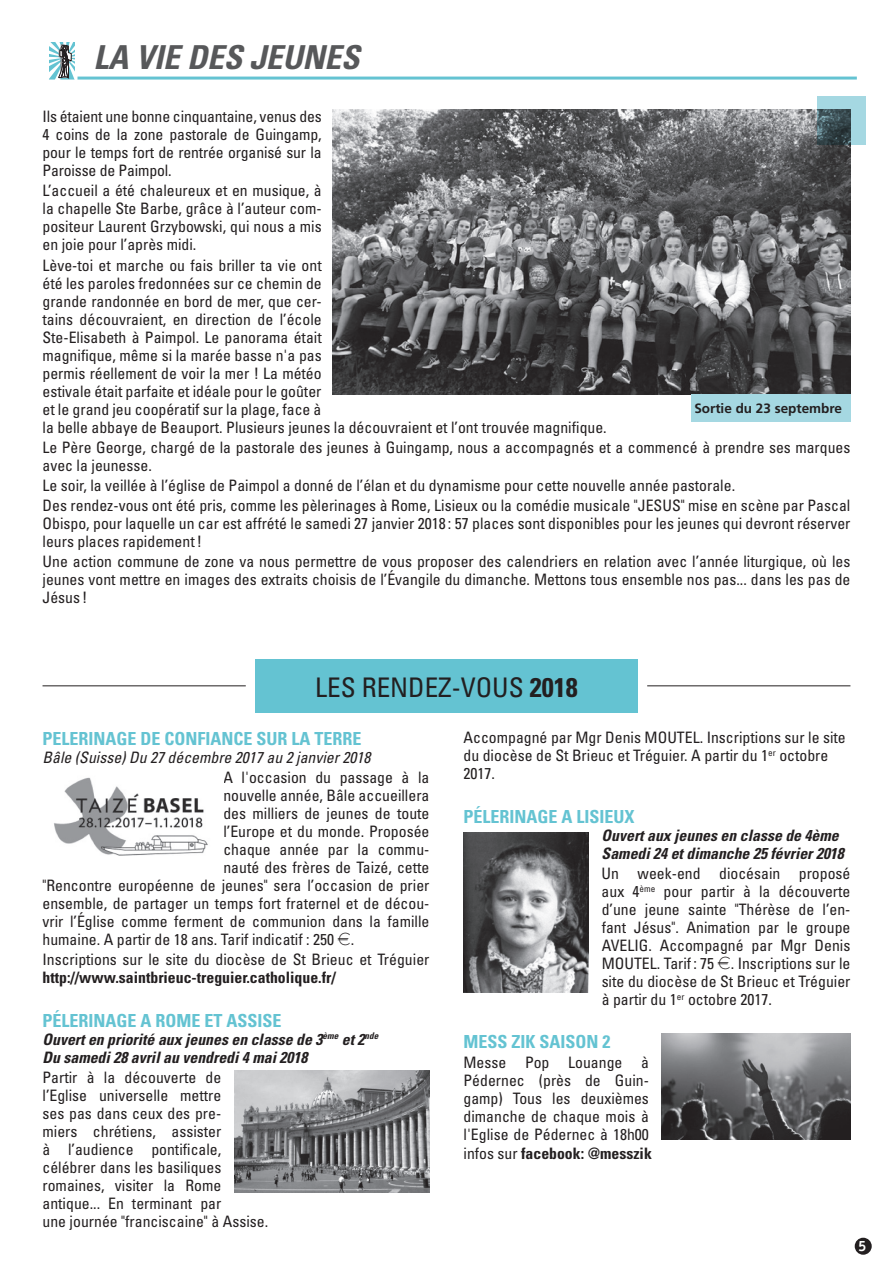
<style>
.page{position:relative;width:893px;height:1276px;background:#fff}
.page>*{position:absolute;margin:0;border:0;box-sizing:border-box;transform-origin:0 0}
.t1{font:italic 700 condensed 33px "Univers";color:#57585a}
.t2{font:condensed 27px "Univers";color:#231f20}
.t3{font:700 condensed 18px "Univers";color:#64c3d2}
.t4{font:condensed 15.75px/18px "Univers";color:#231f20}
.t5{font:italic 700 condensed 15.75px/18px "Univers";color:#231f20}
.t6{font:700 condensed 15.75px "Univers";color:#231f20}
.t7{font:italic condensed 15.75px "Univers";color:#231f20}
.t8{font:700 15px "Officina Sans";color:#fff}
.t9{font:700 13.5px "Frutiger";color:#231f20}
.s1{font-weight:700}
.s2{font-family:"Euro font";font-stretch:normal}
</style>
<div class="page">
<div style="left:855px;top:1237px;width:17px;height:17px;background:#231f20;border-radius:50%"></div>
<img style="left:463px;top:832px;width:126px;height:160px">
<img style="left:662px;top:1033px;width:188px;height:106px">
<img style="left:54px;top:777px;width:154px;height:79px">
<img style="left:234px;top:1070px;width:195px;height:122px">
<img style="left:333px;top:110px;width:517px;height:284px">
<div style="left:691px;top:394px;width:159px;height:28px;background:#a5d8e2"></div>
<hr style="left:49px;top:77px;width:808px;height:3px;background:#64c3d2">
<svg style="left:49px;top:42px;width:29px;height:38px"></svg>
<svg style="left:818px;top:96px;width:48px;height:49px;background:#6f9299"></svg>
<div style="left:255px;top:659px;width:383px;height:53px;background:#64c3d2"></div>
<hr style="left:43px;top:685px;width:203px;height:1px;background:#231f20">
<hr style="left:647px;top:685px;width:203px;height:1px;background:#231f20">
<h1 class="t1" style="left:94px;top:37px;width:267px">LA VIE DES JEUNES</h1>
<p class="t4" style="left:43px;top:107px;width:281px;text-align:justify">Ils étaient une bonne cinquantaine, venus des 4 coins de la zone pastorale de Guingamp, pour le temps fort de rentrée organisé sur la Paroisse de Paimpol.</p>
<p class="t4" style="left:43px;top:181px;width:281px;text-align:justify">L’accueil a été chaleureux et en musique, à la chapelle Ste Barbe, grâce à l’auteur com&shy;positeur Laurent Grzybowski, qui nous a mis en joie pour l’après midi.</p>
<p class="t4" style="left:43px;top:256px;width:566px">Lève-toi et marche ou fais briller ta vie ont<br>été les paroles fredonnées sur ce chemin de<br>grande randonnée en bord de mer, que cer-<br>tains découvraient, en direction de l’école<br>Ste-Elisabeth à Paimpol. Le panorama était<br>magnifique, même si la marée basse n'a pas<br>permis réellement de voir la mer ! La météo<br>estivale était parfaite et idéale pour le goûter<br>et le grand jeu coopératif sur la plage, face à<br>la belle abbaye de Beauport. Plusieurs jeunes la découvraient et l’ont trouvée magnifique.</p>
<p class="t4" style="left:43px;top:438px;width:809px">Le Père George, chargé de la pastorale des jeunes à Guingamp, nous a accompagnés et a commencé à prendre ses marques avec la jeunesse.</p>
<p class="t4" style="left:43px;top:475px;width:809px;line-height:20.1px">Le soir, la veillée à l’église de Paimpol a donné de l’élan et du dynamisme pour cette nouvelle année pastorale.<br>Des rendez-vous ont été pris, comme les pèlerinages à Rome, Lisieux ou la comédie musicale "JESUS" mise en scène par Pascal</p>
<p class="t4" style="left:43px;top:514px;width:809px">Obispo, pour laquelle un car est affrété le samedi 27 janvier 2018 : 57 places sont disponibles pour les jeunes qui devront réserver leurs places rapidement!</p>
<p class="t4" style="left:43px;top:552px;width:809px;text-align:justify">Une action commune de zone va nous permettre de vous proposer des calendriers en relation avec l’année liturgique, où les jeunes vont mettre en images des extraits choisis de l’Évangile du dimanche. Mettons tous ensemble nos pas... dans les pas de Jésus !</p>
<p class="t9" style="left:694px;top:401px;width:149px">Sortie du 23 septembre</p>
<h2 class="t2" style="left:315px;top:670px;width:264px">LES RENDEZ-VOUS <span class="s1">2018</span></h2>
<p class="t3" style="left:43px;top:727px;width:321px">PELERINAGE DE CONFIANCE SUR LA TERRE</p>
<p class="t7" style="left:43px;top:747px;width:329px">Bâle (Suisse) Du 27 décembre 2017 au 2 janvier 2018</p>
<p class="t4" style="left:223px;top:768px;width:207px">A l'occasion du passage à la</p>
<p class="t4" style="left:223px;top:786px;width:208px">nouvelle année, Bâle accueillera</p>
<p class="t4" style="left:223px;top:804px;width:208px">des milliers de jeunes de toute</p>
<p class="t4" style="left:223px;top:822px;width:208px">l’Europe et du monde. Proposée</p>
<p class="t4" style="left:223px;top:840px;width:208px">chaque année par la commu-</p>
<p class="t4" style="left:223px;top:858px;width:207px">nauté des frères de Taizé, cette</p>
<p class="t4" style="left:43px;top:876px;width:388px">"Rencontre européenne de jeunes" sera l’occasion de prier</p>
<p class="t4" style="left:43px;top:894px;width:388px">ensemble, de partager un temps fort fraternel et de décou-</p>
<p class="t4" style="left:43px;top:912px;width:388px">vrir l’Église comme ferment de communion dans la famille</p>
<p class="t4" style="left:43px;top:930px;width:313px">humaine. A partir de 18 ans. Tarif indicatif : 250 <span class="s2">e</span>.</p>
<p class="t4" style="left:43px;top:950px;width:388px">Inscriptions sur le site du diocèse de St Brieuc et Tréguier</p>
<p class="t6" style="left:43px;top:968px;width:295px">http://www.saintbrieuc-treguier.catholique.fr/</p>
<p class="t3" style="left:43px;top:1009px;width:241px">PÉLERINAGE A ROME ET ASSISE</p>
<p class="t5" style="left:43px;top:1030px;width:337px">Ouvert en priorité aux jeunes en classe de 3<sup>ème</sup> et 2<sup>nde<br></sup>Du samedi 28 avril au vendredi 4 mai 2018</p>
<p class="t4" style="left:43px;top:1068px;width:227px">Partir à la découverte de l’Eglise universelle mettre<br>ses pas dans ceux des pre-<br>miers chrétiens, assister<br>à l’audience pontificale, célébrer dans les basiliques romaines, visiter la Rome antique... En terminant par<br>une journée "franciscaine" à Assise.</p>
<p class="t4" style="left:463px;top:728px;width:384px">Accompagné par Mgr Denis MOUTEL. Inscriptions sur le site du diocèse de St Brieuc et Tréguier. A partir du 1<sup>er</sup> octobre<br>2017.</p>
<p class="t3" style="left:463px;top:805px;width:173px">PÉLERINAGE A LISIEUX</p>
<p class="t5" style="left:602px;top:826px;width:244px">Ouvert aux jeunes en classe de 4ème<br>Samedi 24 et dimanche 25 février 2018</p>
<p class="t4" style="left:602px;top:864px;width:250px;text-align:justify">Un week-end diocésain proposé aux 4<sup>ème</sup> pour partir à la découverte d’une jeune sainte "Thérèse de l’en&shy;fant Jésus". Animation par le groupe AVELIG. Accompagné par Mgr Denis MOUTEL. Tarif: 75 <span class="s2">e</span>. Inscriptions sur le site du diocèse de St Brieuc et Tréguier à partir du 1<sup>er</sup> octobre 2017.</p>
<p class="t3" style="left:463px;top:1031px;width:149px">MESS ZIK SAISON 2</p>
<p class="t4" style="left:463px;top:1053px;width:190px">Messe Pop Louange à<br>Pédernec (près de Guin&shy;gamp) Tous les deuxièmes dimanche de chaque mois à l'Eglise de Pédernec à 18h00 infos sur <span class="s1">facebook: @messzik</span></p>
<p class="t8" style="left:858px;top:1236px;width:10px">5</p>
</div>
